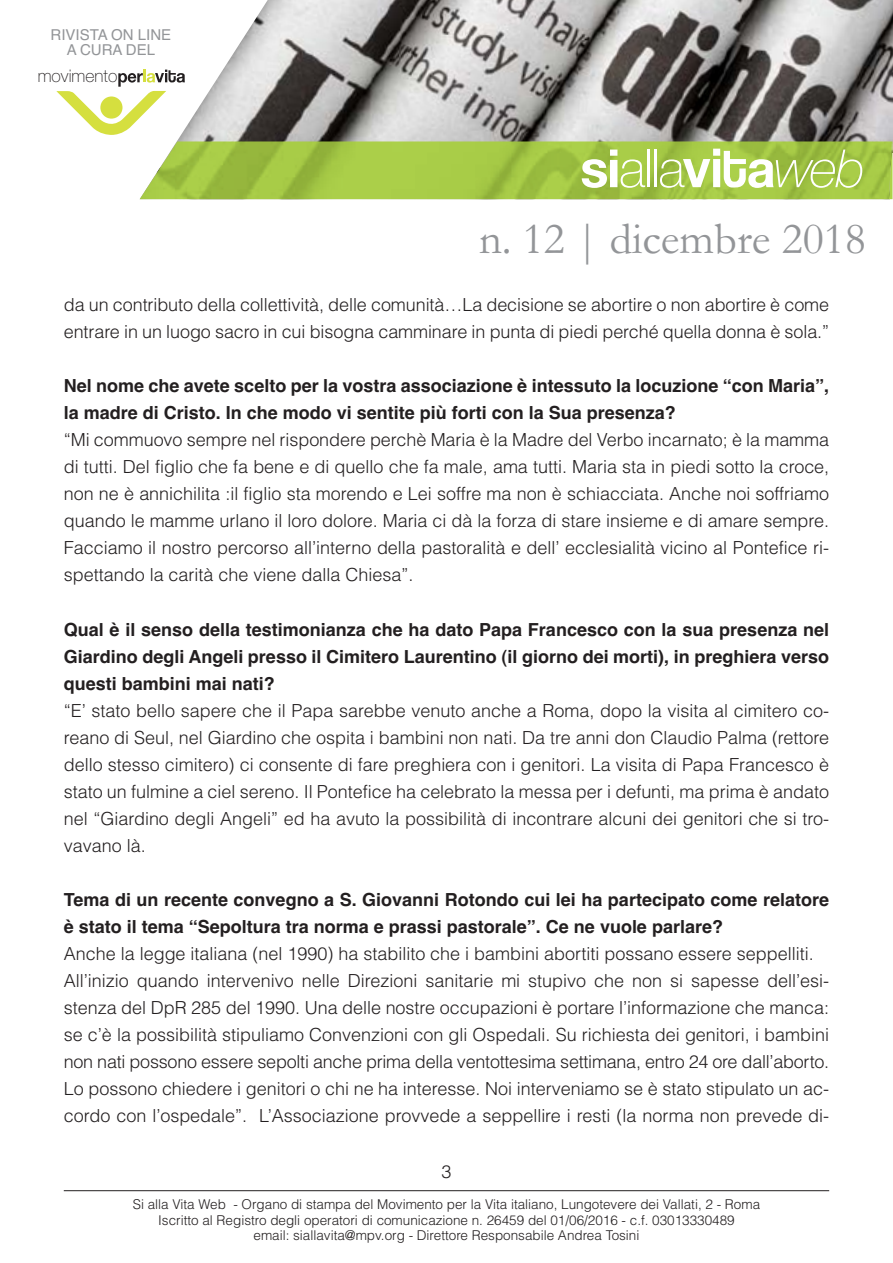
<style>
.page{position:relative;width:893px;height:1263px;background:#fff}
.page>*{position:absolute;margin:0;border:0;box-sizing:border-box;transform-origin:0 0}
.t1{font:100 52.65px "Helvetica Neue";color:#fff}
.t2{font:italic 100 52.65px "Helvetica Neue";color:#fff}
.t3{font:44.85px "Garamond";color:#939598}
.t4{font:300 18px/27px "Helvetica";color:#231f20}
.t5{font:100 17.4px "Helvetica Neue";color:#231f20}
.t6{font:15px/15px "Helvetica";color:#939598;text-align:center}
.t7{font:300 13.5px/15.8px "Helvetica";color:#231f20;text-align:center}
.s1{font-weight:700}
</style>
<div class="page">
<img style="left:143px;top:0;width:750px;height:199px">
<img style="left:140px;top:141px;width:752px;height:58px">
<svg style="left:683px;top:149px;width:91px;height:39px"></svg>
<hr style="left:64px;top:1190px;width:765px;height:1px;background:#231f20">
<svg style="left:56px;top:70px;width:129px;height:65px"></svg>
<p class="t6" style="left:51px;top:27px;width:122px">RIVISTA ON LINE<br>A CURA DEL</p>
<p class="t5" style="left:38px;top:70px;width:81px">movimento</p>
<p class="t1" style="left:580px;top:150px;width:106px"><span class="s1">si</span>alla</p>
<p class="t2" style="left:774px;top:150px;width:92px">web</p>
<p class="t3" style="left:479px;top:211px;width:388px">n. 12 | dicembre 2018</p>
<p class="t4" style="left:64px;top:291px;width:767px">da un contributo della collettività, delle comunità…La decisione se abortire o non abortire è come entrare in un luogo sacro in cui bisogna camminare in punta di piedi perché quella donna è sola.”</p>
<p class="t4" style="left:64px;top:372px;width:767px"><span class="s1">Nel nome che avete scelto per la vostra associazione è intessuto la locuzione “con Maria”, la madre di Cristo. In che modo vi sentite più forti con la Sua presenza?<br></span>“Mi commuovo sempre nel rispondere perchè Maria è la Madre del Verbo incarnato; è la mamma di tutti. Del figlio che fa bene e di quello che fa male, ama tutti. Maria sta in piedi sotto la croce, non ne è annichilita :il figlio sta morendo e Lei soffre ma non è schiacciata. Anche noi soffriamo quando le mamme urlano il loro dolore. Maria ci dà la forza di stare insieme e di amare sempre.<br>Facciamo il nostro percorso all’interno della pastoralità e dell’ ecclesialità vicino al Pontefice ri&shy;spettando la carità che viene dalla Chiesa”.</p>
<p class="t4" style="left:64px;top:616px;width:767px"><span class="s1">Qual è il senso della testimonianza che ha dato Papa Francesco con la sua presenza nel Giardino degli Angeli presso il Cimitero Laurentino (il giorno dei morti), in preghiera verso questi bambini mai nati?<br></span>“E’ stato bello sapere che il Papa sarebbe venuto anche a Roma, dopo la visita al cimitero co&shy;reano di Seul, nel Giardino che ospita i bambini non nati. Da tre anni don Claudio Palma (rettore dello stesso cimitero) ci consente di fare preghiera con i genitori. La visita di Papa Francesco è stato un fulmine a ciel sereno. Il Pontefice ha celebrato la messa per i defunti, ma prima è andato nel “Giardino degli Angeli” ed ha avuto la possibilità di incontrare alcuni dei genitori che si tro&shy;vavano là.</p>
<p class="t4" style="left:64px;top:887px;width:767px"><span class="s1">Tema di un recente convegno a S. Giovanni Rotondo cui lei ha partecipato come relatore è stato il tema “Sepoltura tra norma e prassi pastorale”. Ce ne vuole parlare?<br></span>Anche la legge italiana (nel 1990) ha stabilito che i bambini abortiti possano essere seppelliti.<br>All’inizio quando intervenivo nelle Direzioni sanitarie mi stupivo che non si sapesse dell’esi&shy;stenza del DpR 285 del 1990. Una delle nostre occupazioni è portare l’informazione che manca: se c’è la possibilità stipuliamo Convenzioni con gli Ospedali. Su richiesta dei genitori, i bambini non nati possono essere sepolti anche prima della ventottesima settimana, entro 24 ore dall’aborto.<br>Lo possono chiedere i genitori o chi ne ha interesse. Noi interveniamo se è stato stipulato un ac&shy;cordo con l’ospedale”. L’Associazione provvede a seppellire i resti (la norma non prevede di-</p>
<p class="t4" style="left:441px;top:1158px;width:12px">3</p>
<p class="t7" style="left:133px;top:1196px;width:629px">Si alla Vita Web - Organo di stampa del Movimento per la Vita italiano, Lungotevere dei Vallati, 2 - Roma<br>Iscritto al Registro degli operatori di comunicazione n. 26459 del 01/06/2016 - c.f. 03013330489<br>email: siallavita@mpv.org - Direttore Responsabile Andrea Tosini</p>
</div>
